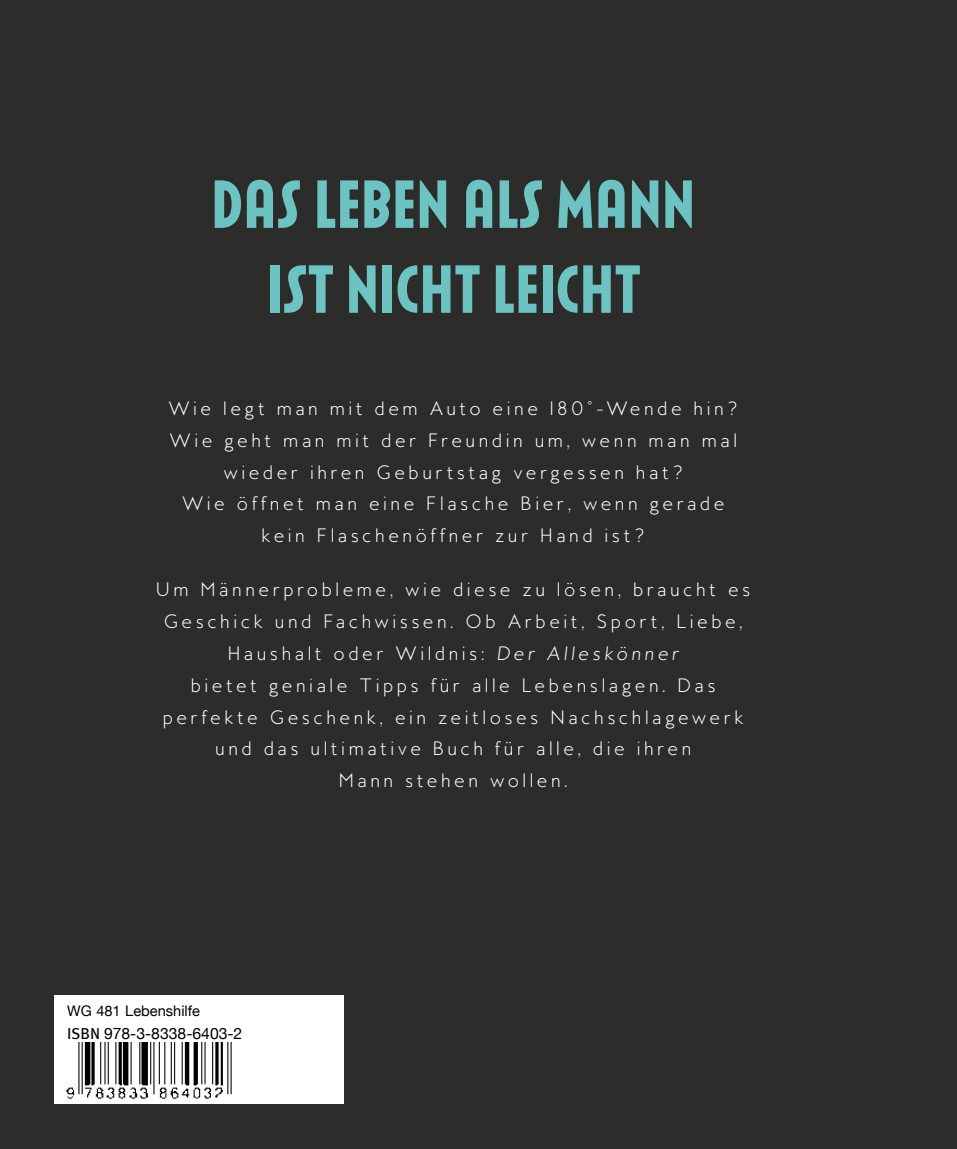
<style>
.page{position:relative;width:957px;height:1149px;background:#fff}
.page>*{position:absolute;margin:0;border:0;box-sizing:border-box;transform-origin:0 0}
.t1{font:700 condensed 67.5px/84.8px "Uomo";color:#6bc3c2;text-align:center}
.t2{font:300 17.55px/31.7px "MB Empire";letter-spacing:.2em;color:#fff;text-align:center}
.t3{font:15.75px "Helvetica Neue";color:#000}
.t4{font:14.62px "Helvetica Neue";color:#000}
.s1{font-style:italic}
.s2{font-family:"Meta GU"}
</style>
<div class="page">
<div style="left:0;top:0;width:957px;height:1148px;background:#2c2c2b"></div>
<div style="left:54px;top:995px;width:290px;height:108px;background:#fff"></div>
<img style="left:66px;top:1042px;width:166px;height:56px">
<h1 class="t1" style="left:211px;top:162px;width:485px">DAS LEBEN ALS MANN<br>IST NICHT LEICHT</h1>
<p class="t2" style="left:168px;top:394px;width:571px">Wie legt man mit dem Auto eine 180°-Wende hin?<br>Wie geht man mit der Freundin um, wenn man mal wieder ihren Geburtstag vergessen hat?<br>Wie öffnet man eine Flasche Bier, wenn gerade kein Flaschenöffner zur Hand ist?</p>
<p class="t2" style="left:156px;top:575px;width:596px">Um Männerprobleme, wie diese zu lösen, braucht es Geschick und Fachwissen. Ob Arbeit, Sport, Liebe, Haushalt oder Wildnis: <span class="s1">Der Alleskönner<br></span>bietet geniale Tipps für alle Lebenslagen. Das perfekte Geschenk, ein zeitloses Nachschlagewerk und das ultimative Buch für alle, die ihren<br>Mann stehen wollen.</p>
<p class="t4" style="left:67px;top:1005px;width:134px">WG 481 Lebenshilfe</p>
<p class="t3" style="left:67px;top:1026px;width:177px"><span class="s2">ISBN</span> 978-3-8338-6403-2</p>
</div>
